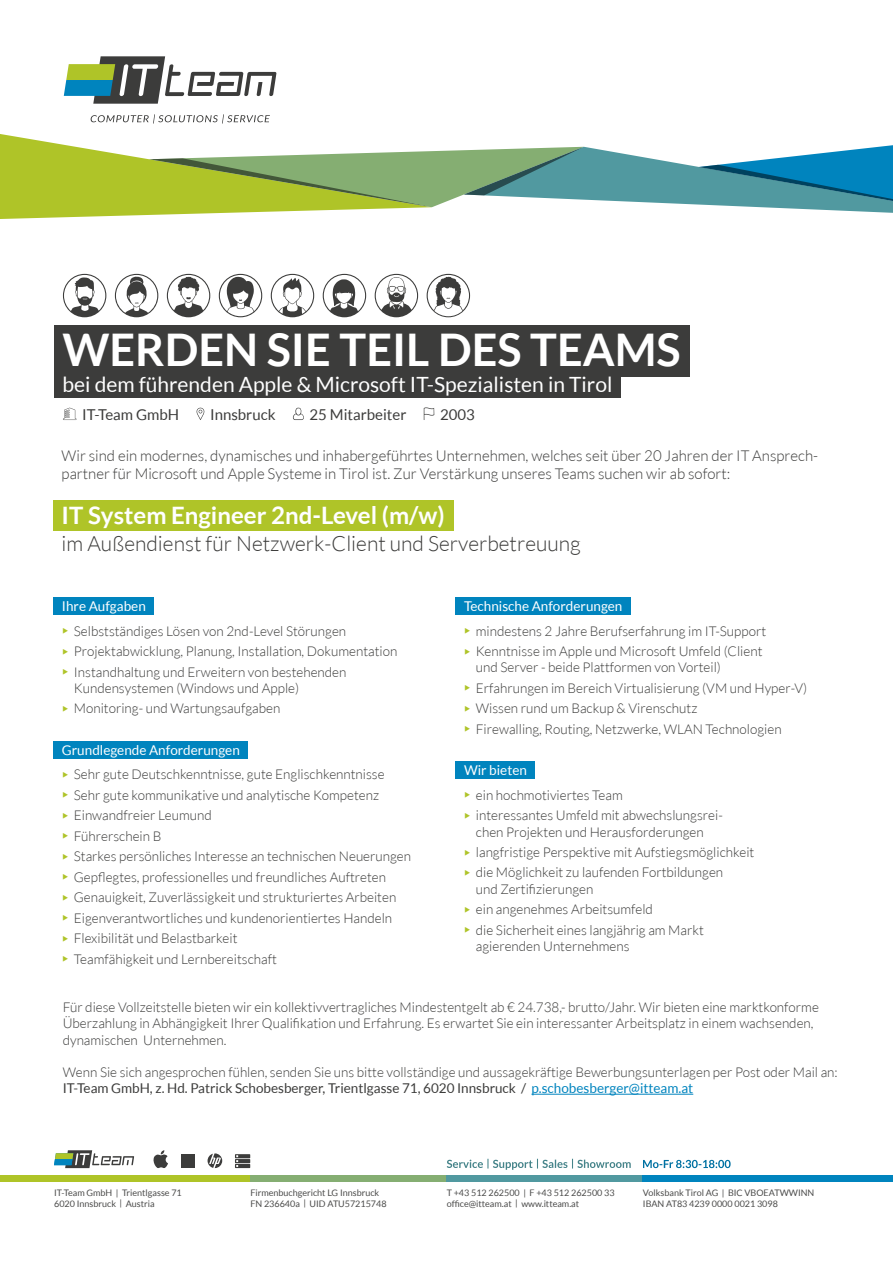
<style>
.page{position:relative;width:893px;height:1263px;background:#fff}
.page>*{position:absolute;margin:0;border:0;box-sizing:border-box;transform-origin:0 0}
.t1{font:700 45px "Lato";color:#fff}
.t2{font:700 24px "Lato";color:#fff}
.t3{font:21px "Lato";color:#fff}
.t4{font:300 21px "Lato";color:#3c3c3b}
.t5{font:300 15px/18px "Lato";color:#3c3c3b}
.t6{font:15px "Lato";color:#3c3c3b}
.t7{font:300 13.5px/20.4px "Lato";color:#3c3c3b}
.t8{font:13.5px "Lato";color:#fff}
.t9{font:9px/10.8px "Lato";color:#4a4a49}
.s1{font-weight:400}
.s2{font-weight:400;color:#0084be}
.s3{font-size:8.7px}
</style>
<div class="page">
<svg style="left:54px;top:1150px;width:80px;height:18px"></svg>
<svg style="left:208px;top:1153px;width:14px;height:15px"></svg>
<svg style="left:153px;top:1150px;width:15px;height:18px"></svg>
<div style="left:181px;top:1154px;width:6px;height:7px;background:#3c3c3b"></div>
<div style="left:188px;top:1154px;width:7px;height:7px;background:#3c3c3b"></div>
<div style="left:181px;top:1161px;width:6px;height:7px;background:#3c3c3b"></div>
<div style="left:188px;top:1161px;width:7px;height:7px;background:#3c3c3b"></div>
<svg style="left:235px;top:1154px;width:15px;height:4px"></svg>
<hr style="left:235px;top:1159px;width:15px;height:4px;background:#3c3c3b">
<hr style="left:235px;top:1164px;width:15px;height:4px;background:#3c3c3b">
<svg style="left:236px;top:1155px;width:2px;height:12px"></svg>
<div style="left:0;top:1176px;width:250px;height:6px;background:#afc428"></div>
<div style="left:250px;top:1176px;width:196px;height:6px;background:#85ae72"></div>
<div style="left:446px;top:1176px;width:197px;height:6px;background:#5199a0"></div>
<div style="left:643px;top:1176px;width:250px;height:6px;background:#0084be"></div>
<svg style="left:643px;top:1160px;width:88px;height:8px"></svg>
<svg style="left:447px;top:1159px;width:184px;height:11px"></svg>
<div style="left:53px;top:597px;width:101px;height:18px;background:#0084be"></div>
<div style="left:53px;top:741px;width:195px;height:18px;background:#0084be"></div>
<div style="left:455px;top:597px;width:176px;height:18px;background:#0084be"></div>
<div style="left:455px;top:761px;width:80px;height:18px;background:#0084be"></div>
<hr style="left:531px;top:1094px;width:162px;height:1px;background:#0084be">
<div style="left:53px;top:500px;width:400px;height:31px;background:#afc428"></div>
<svg style="left:91px;top:114px;width:179px;height:10px"></svg>
<svg style="left:64px;top:56px;width:212px;height:48px"></svg>
<svg style="left:0;top:134px;width:893px;height:85px"></svg>
<div style="left:54px;top:325px;width:635px;height:52px;background:#3c3c3b"></div>
<div style="left:54px;top:370px;width:567px;height:28px;background:#3c3c3b"></div>
<svg style="left:63px;top:408px;width:13px;height:12px"></svg>
<svg style="left:197px;top:408px;width:7px;height:12px"></svg>
<svg style="left:293px;top:408px;width:11px;height:12px"></svg>
<svg style="left:424px;top:407px;width:10px;height:13px"></svg>
<svg style="left:375px;top:274px;width:43px;height:43px"></svg>
<svg style="left:219px;top:274px;width:43px;height:43px"></svg>
<svg style="left:167px;top:274px;width:43px;height:43px"></svg>
<svg style="left:115px;top:274px;width:43px;height:43px"></svg>
<svg style="left:271px;top:274px;width:43px;height:43px"></svg>
<svg style="left:323px;top:274px;width:43px;height:43px"></svg>
<svg style="left:63px;top:274px;width:43px;height:43px"></svg>
<svg style="left:427px;top:274px;width:43px;height:43px"></svg>
<h1 class="t1" style="left:63px;top:324px;width:620px">WERDEN SIE TEIL DES TEAMS</h1>
<h3 class="t3" style="left:63px;top:372px;width:551px">bei dem führenden Apple &amp; Microsoft IT-Spezialisten in Tirol</h3>
<p class="t6" style="left:82px;top:406px;width:98px">IT-Team GmbH</p>
<p class="t6" style="left:210px;top:406px;width:67px">Innsbruck</p>
<p class="t6" style="left:310px;top:406px;width:98px">25 Mitarbeiter</p>
<p class="t6" style="left:440px;top:406px;width:36px">2003</p>
<p class="t5" style="left:62px;top:447px;width:758px">Wir sind ein modernes, dynamisches und inhabergeführtes Unternehmen, welches seit über 20 Jahren der IT Ansprech&shy;partner für Microsoft und Apple Systeme in Tirol ist. Zur Verstärkung unseres Teams suchen wir ab sofort:</p>
<h2 class="t2" style="left:62px;top:502px;width:385px">IT System Engineer 2nd-Level (m/w)</h2>
<h3 class="t4" style="left:62px;top:532px;width:521px">im Außendienst für Netzwerk-Client und Serverbetreuung</h3>
<p class="t8" style="left:62px;top:598px;width:85px">Ihre Aufgaben</p>
<p class="t7" style="left:74px;top:621px;width:325px">Selbstständiges Lösen von 2nd-Level Störungen<br>Projektabwicklung, Planung, Installation, Dokumentation<br>Instandhaltung und Erweitern von bestehenden</p>
<p class="t7" style="left:74px;top:678px;width:227px">Kundensystemen (Windows und Apple)<br>Monitoring- und Wartungsaufgaben</p>
<p class="t8" style="left:62px;top:742px;width:179px">Grundlegende Anforderungen</p>
<p class="t7" style="left:74px;top:764px;width:339px">Sehr gute Deutschkenntnisse, gute Englischkenntnisse Sehr gute kommunikative und analytische Kompetenz Einwandfreier Leumund<br>Führerschein B<br>Starkes persönliches Interesse an technischen Neuerungen Gepflegtes, professionelles und freundliches Auftreten Genauigkeit, Zuverlässigkeit und strukturiertes Arbeiten Eigenverantwortliches und kundenorientiertes Handeln Flexibilität und Belastbarkeit<br>Teamfähigkeit und Lernbereitschaft</p>
<p class="t8" style="left:464px;top:598px;width:160px">Technische Anforderungen</p>
<p class="t7" style="left:476px;top:621px;width:292px">mindestens 2 Jahre Berufserfahrung im IT-Support<br>Kenntnisse im Apple und Microsoft Umfeld (Client</p>
<p class="t7" style="left:476px;top:657px;width:333px">und Server - beide Plattformen von Vorteil)<br>Erfahrungen im Bereich Virtualisierung (VM und Hyper-V)<br>Wissen rund um Backup &amp; Virenschutz<br>Firewalling, Routing, Netzwerke, WLAN Technologien</p>
<p class="t8" style="left:464px;top:763px;width:64px">Wir bieten</p>
<p class="t7" style="left:476px;top:785px;width:248px">ein hochmotiviertes Team<br>interessantes Umfeld mit abwechslungsrei-</p>
<p class="t7" style="left:476px;top:821px;width:280px">chen Projekten und Herausforderungen langfristige Perspektive mit Aufstiegsmöglichkeit die Möglichkeit zu laufenden Fortbildungen</p>
<p class="t7" style="left:476px;top:879px;width:229px">und Zertifizierungen<br>ein angenehmes Arbeitsumfeld<br>die Sicherheit eines langjährig am Markt</p>
<p class="t7" style="left:476px;top:936px;width:155px">agierenden Unternehmens</p>
<p class="t7" style="left:63px;top:999px;width:758px;line-height:16.2px">Für diese Vollzeitstelle bieten wir ein kollektivvertragliches Mindestentgelt ab € 24.738,- brutto/Jahr. Wir bieten eine marktkonforme<br>Überzahlung in Abhängigkeit Ihrer Qualifikation und Erfahrung. Es erwartet Sie ein interessanter Arbeitsplatz in einem wachsenden, dynamischen Unternehmen.</p>
<p class="t7" style="left:63px;top:1064px;width:777px;line-height:16.2px">Wenn Sie sich angesprochen fühlen, senden Sie uns bitte vollständige und aussagekräftige Bewerbungsunterlagen per Post oder Mail an:<br><span class="s1">IT-Team GmbH, z. Hd. Patrick Schobesberger, Trientlgasse 71, 6020 Innsbruck /</span> <span class="s2">p.schobesberger@itteam.at</span></p>
<p class="t9" style="left:54px;top:1187px;width:129px">IT-Team GmbH <span class="s3">|</span> Trientlgasse 71<br>6020 Innsbruck <span class="s3">|</span> Austria</p>
<p class="t9" style="left:250px;top:1187px;width:138px">Firmenbuchgericht LG Innsbruck<br>FN 236640a <span class="s3">|</span> UID ATU57215748</p>
<p class="t9" style="left:447px;top:1187px;width:169px">T +43 512 262500 <span class="s3">|</span> F +43 512 262500 33 office@itteam.at <span class="s3">|</span> www.itteam.at</p>
<p class="t9" style="left:643px;top:1187px;width:173px">Volksbank Tirol AG <span class="s3">|</span> BIC VBOEATWWINN<br>IBAN AT83 4239 0000 0021 3098</p>
</div>
